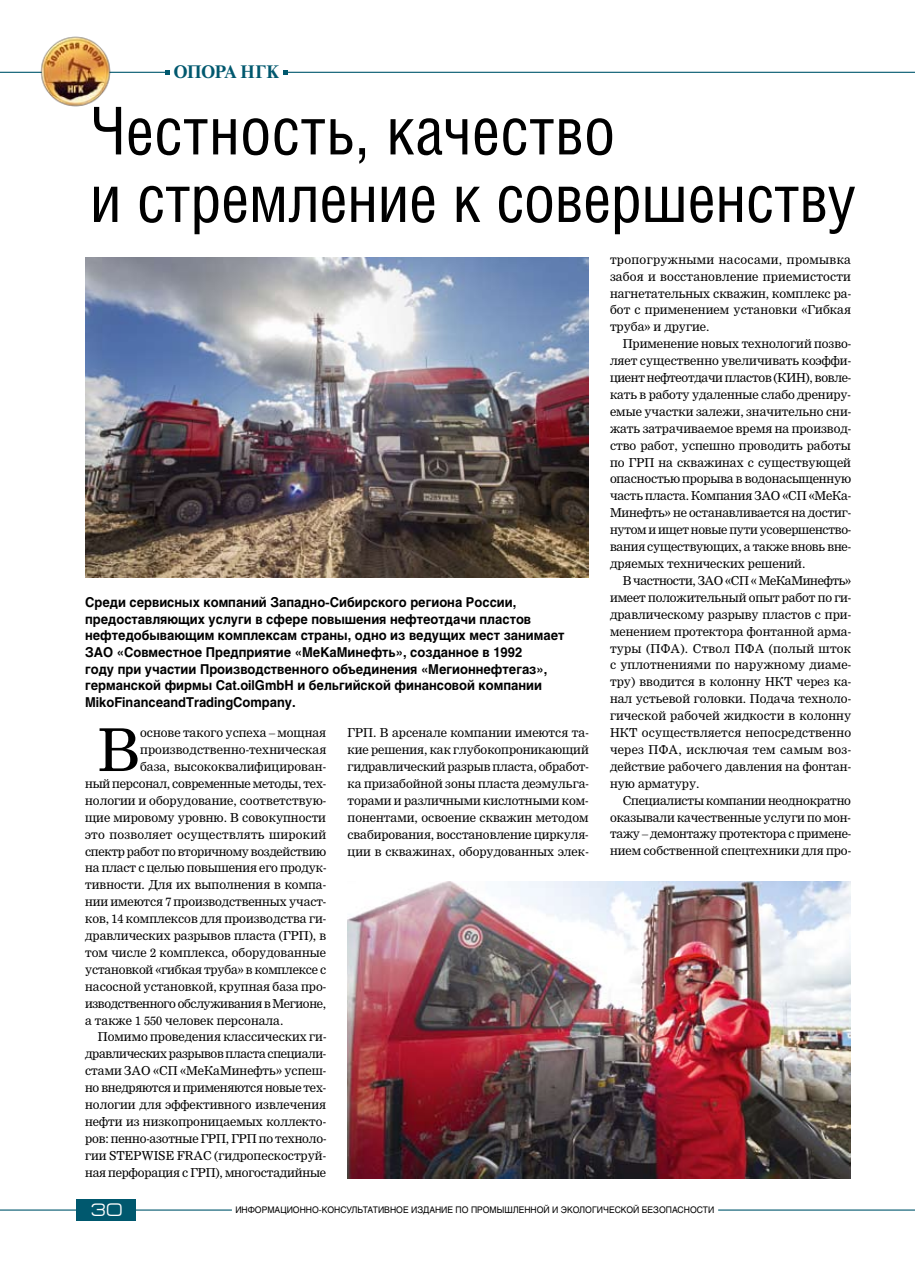
<style>
.page{position:relative;width:915px;height:1276px;background:#fff}
.page>*{position:absolute;margin:0;border:0;box-sizing:border-box;transform-origin:0 0}
.t1{font:66px/67.5px "Helios Cond";letter-spacing:-.01em;color:#000}
.t2{font:57.75px "Nimrod Cyr";color:#000}
.t3{font:700 18px "Newton C";letter-spacing:-.035em;color:#00586e}
.t4{font:18px "Europe Ext";color:#fff}
.t5{font:700 13.5px/16.5px "Helios";color:#000;scale:.95 1}
.t6{font:12px/17px "Nimrod Cyr";color:#000;text-align:justify}
.t7{font:12px "Nimrod Cyr";letter-spacing:-.02em;color:#000}
.t8{font:12px "Nimrod Cyr";letter-spacing:-.03em;color:#000}
.t9{font:12px "Nimrod Cyr";letter-spacing:-.025em;color:#000}
.t10{font:12px "Nimrod Cyr";letter-spacing:.02em;color:#000}
.t11{font:9px "Helios";color:#000;scale:.95 1}
</style>
<div class="page">
<hr style="left:0;top:1209px;width:232px;height:1px;background:#00586e">
<hr style="left:106px;top:72px;width:62px;height:1px;background:#00586e">
<svg style="left:166px;top:70px;width:4px;height:5px"></svg>
<hr style="left:0;top:72px;width:64px;height:1px;background:#00586e">
<div style="left:77px;top:1199px;width:59px;height:21px;background:#00586e"></div>
<hr style="left:718px;top:1209px;width:196px;height:1px;background:#00586e">
<img style="left:85px;top:257px;width:503px;height:320px">
<img style="left:37px;top:36px;width:76px;height:71px">
<img style="left:347px;top:881px;width:503px;height:297px">
<hr style="left:286px;top:72px;width:628px;height:1px;background:#00586e">
<svg style="left:283px;top:70px;width:5px;height:5px"></svg>
<h3 class="t3" style="left:173px;top:62px;width:107px">Опора НГК</h3>
<h1 class="t1" style="left:89px;top:96px;width:767px">Честность, качество<br>и стремление к совершенству</h1>
<p class="t5" style="left:85px;top:594px;width:506px">Среди сервисных компаний Западно-Сибирского региона России, предоставляющих услуги в сфере повышения нефтеотдачи пластов нефтедобывающим комплексам страны, одно из ведущих мест занимает ЗАО «Совместное Предприятие «МеКаМинефть», созданное в 1992<br>году при участии Производственного объединения «Мегионнефтегаз», германской фирмы Cat.oilGmbH и бельгийской финансовой компании MikoFinanceandTradingCompany.</p>
<p class="t6" style="left:347px;top:724px;width:243px">ГРП. В арсенале компании имеются та&shy;кие решения, как глубокопроникающий гидравлический разрыв пласта, обработ&shy;ка призабойной зоны пласта деэмульга&shy;торами и различными кислотными ком&shy;понентами, освоение скважин методом свабирования, восстановление циркуля&shy;ции в скважинах, оборудованных элек-</p>
<h2 class="t2" style="left:98px;top:714px;width:44px">В</h2>
<p class="t6" style="left:140px;top:724px;width:187px">основе такого успеха – мощная</p>
<p class="t6" style="left:140px;top:741px;width:188px">производственно-техническая</p>
<p class="t6" style="left:140px;top:758px;width:187px">база, высококвалифицирован-</p>
<p class="t6" style="left:85px;top:775px;width:242px">ный персонал, современные методы, тех-</p>
<p class="t6" style="left:85px;top:792px;width:242px">нологии и оборудование, соответствую-</p>
<p class="t6" style="left:85px;top:809px;width:242px">щие мировому уровню. В совокупности</p>
<p class="t10" style="left:85px;top:827px;width:242px">это позволяет осуществлять широкий</p>
<p class="t7" style="left:85px;top:843px;width:242px">спектр работ по вторичному воздействию</p>
<p class="t6" style="left:85px;top:859px;width:243px">на пласт с целью повышения его продук-</p>
<p class="t6" style="left:85px;top:876px;width:242px">тивности. Для их выполнения в компа-</p>
<p class="t6" style="left:85px;top:893px;width:243px">нии имеются 7 производственных участ-</p>
<p class="t6" style="left:85px;top:910px;width:242px">ков, 14 комплексов для производства ги-</p>
<p class="t6" style="left:85px;top:927px;width:242px">дравлических разрывов пласта (ГРП), в</p>
<p class="t6" style="left:85px;top:944px;width:242px">том числе 2 комплекса, оборудованные</p>
<p class="t6" style="left:85px;top:961px;width:242px">установкой «гибкая труба» в комплексе с</p>
<p class="t6" style="left:85px;top:978px;width:242px">насосной установкой, крупная база про-</p>
<p class="t8" style="left:85px;top:996px;width:242px">изводственного обслуживания в Мегионе,</p>
<p class="t6" style="left:85px;top:1011px;width:200px">а также 1 550 человек персонала.</p>
<p class="t6" style="left:98px;top:1028px;width:230px">Помимо проведения классических ги-</p>
<p class="t9" style="left:85px;top:1046px;width:242px">дравлических разрывов пласта специали-</p>
<p class="t6" style="left:85px;top:1062px;width:243px">стами ЗАО «СП «МеКаМинефть» успеш-</p>
<p class="t7" style="left:85px;top:1080px;width:242px">но внедряются и применяются новые тех-</p>
<p class="t6" style="left:85px;top:1096px;width:242px">нологии для эффективного извлечения</p>
<p class="t6" style="left:85px;top:1113px;width:242px">нефти из низкопроницаемых коллекто-</p>
<p class="t6" style="left:85px;top:1130px;width:243px">ров: пенно-азотные ГРП, ГРП по техноло-</p>
<p class="t6" style="left:85px;top:1147px;width:242px">гии STEPWISE FRAC (гидропескоструй-</p>
<p class="t6" style="left:85px;top:1163px;width:242px">ная перфорация с ГРП), многостадийные</p>
<p class="t6" style="left:609px;top:251px;width:242px">тропогружными насосами, промывка забоя и восстановление приемистости нагнетательных скважин, комплекс ра&shy;бот с применением установки «Гибкая труба» и другие.</p>
<p class="t6" style="left:609px;top:335px;width:243px;text-indent:13px">Применение новых технологий позво&shy;ляет существенно увеличивать коэффи&shy;циент нефтеотдачи пластов (КИН), вовле&shy;кать в работу удаленные слабо дрениру&shy;емые участки залежи, значительно сни&shy;жать затрачиваемое время на производ&shy;ство работ, успешно проводить работы по ГРП на скважинах с существующей опасностью прорыва в водонасыщенную часть пласта. Компания ЗАО «СП «МеКа-Минефть» не останавливается на достиг&shy;нутом и ищет новые пути усовершенство&shy;вания существующих, а также вновь вне&shy;дряемых технических решений.</p>
<p class="t6" style="left:609px;top:572px;width:243px;text-indent:13px">В частности, ЗАО «СП « МеКаМинефть» имеет положительный опыт работ по ги&shy;дравлическому разрыву пластов с при&shy;менением протектора фонтанной арма&shy;туры (ПФА). Ствол ПФА (полый шток с уплотнениями по наружному диаме&shy;тру) вводится в колонну НКТ через ка&shy;нал устьевой головки. Подача техноло&shy;гической рабочей жидкости в колонну НКТ осуществляется непосредственно через ПФА, исключая тем самым воз&shy;действие рабочего давления на фонтан&shy;ную арматуру.</p>
<p class="t6" style="left:609px;top:792px;width:242px;text-indent:13px">Специалисты компании неоднократно оказывали качественные услуги по мон&shy;тажу – демонтажу протектора с примене&shy;нием собственной спецтехники для про-</p>
<h3 class="t4" style="left:91px;top:1200px;width:34px">30</h3>
<p class="t11" style="left:235px;top:1204px;width:504px">Информационно-консультативное издание по промышленной и экологической безопасности</p>
</div>
